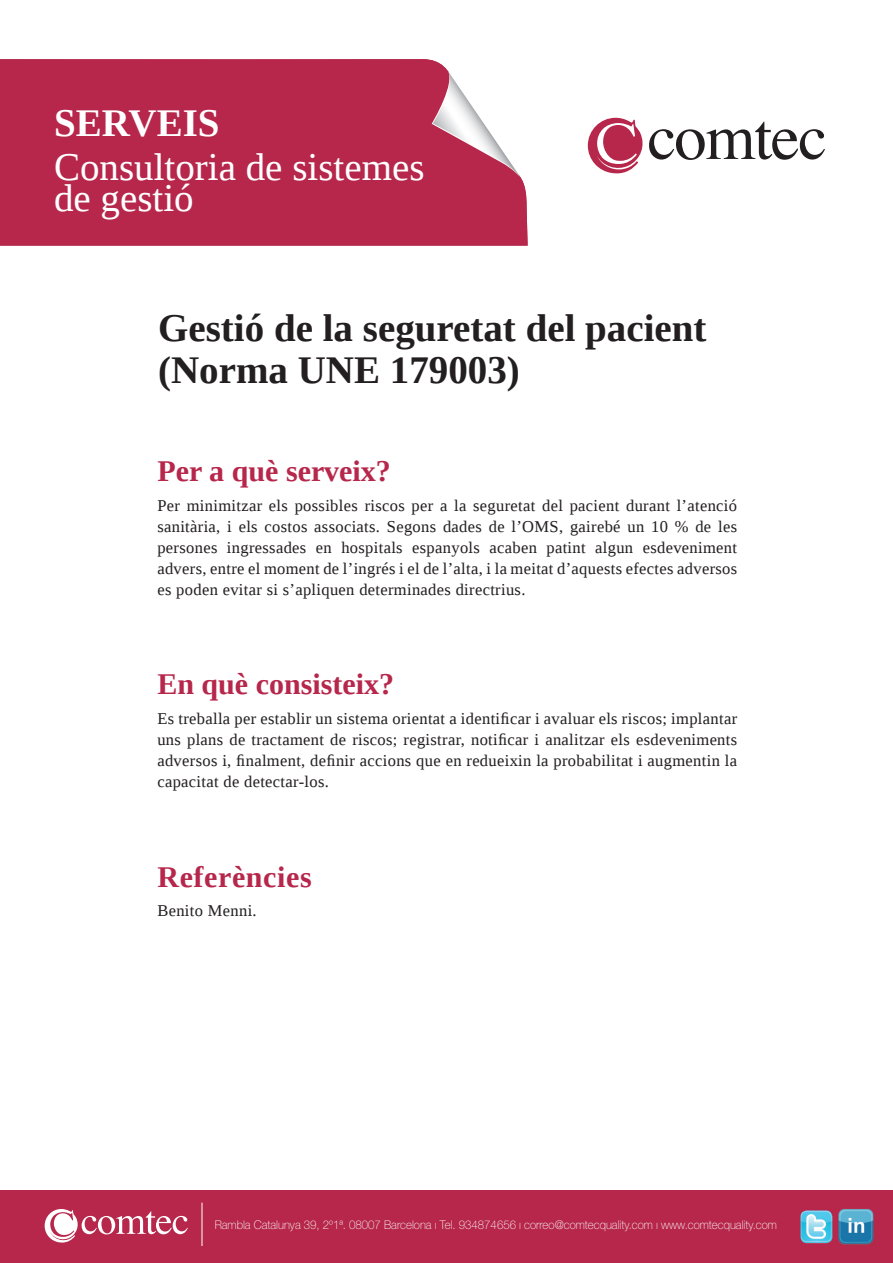
<style>
.page{position:relative;width:893px;height:1263px;background:#fff}
.page>*{position:absolute;margin:0;border:0;box-sizing:border-box;transform-origin:0 0}
.t1{font:700 39px/42px "Liberation Serif";color:#231f20}
.t2{font:39px/31.5px "Liberation Serif";color:#fff}
.t3{font:700 39px "Liberation Serif";color:#fff}
.t4{font:700 30px "Liberation Serif";color:#b6274b}
.t5{font:700 30px "Liberation Serif";letter-spacing:.02em;color:#b6274b}
.t6{font:16.5px/21px "Liberation Serif";letter-spacing:.02em;color:#231f20;text-align:justify}
.t7{font:100 12px "Helvetica Neue LT";color:#fff;scale:.95 1}
</style>
<div class="page">
<div style="left:0;top:59px;width:528px;height:187px;background:#b6274b"></div>
<svg style="left:432px;top:71px;width:89px;height:107px"></svg>
<svg style="left:588px;top:118px;width:237px;height:56px"></svg>
<div style="left:0;top:1191px;width:892px;height:72px;background:#b6274b"></div>
<img style="left:838px;top:1209px;width:36px;height:36px">
<img style="left:800px;top:1210px;width:32px;height:33px">
<svg style="left:45px;top:1209px;width:143px;height:34px"></svg>
<hr style="left:202px;top:1202px;width:1px;height:44px;background:#fff">
<h1 class="t3" style="left:54px;top:101px;width:167px">SERVEIS</h1>
<h1 class="t2" style="left:54px;top:151px;width:372px">Consultoria de sistemes de gestió</h1>
<h1 class="t1" style="left:158px;top:307px;width:550px">Gestió de la seguretat del pacient (Norma UNE 179003)</h1>
<h2 class="t4" style="left:157px;top:454px;width:235px">Per a què serveix?</h2>
<p class="t6" style="left:157px;top:494px;width:581px">Per minimitzar els possibles riscos per a la seguretat del pacient durant l’atenció sanitària, i els costos associats. Segons dades de l’OMS, gairebé un 10 % de les persones ingressades en hospitals espanyols acaben patint algun esdeveniment advers, entre el moment de l’ingrés i el de l’alta, i la meitat d’aquests efectes adversos es poden evitar si s’apliquen determinades directrius.</p>
<h2 class="t4" style="left:157px;top:668px;width:238px">En què consisteix?</h2>
<p class="t6" style="left:157px;top:708px;width:581px">Es treballa per establir un sistema orientat a identificar i avaluar els riscos; implantar uns plans de tractament de riscos; registrar, notificar i analitzar els esdeveniments adversos i, finalment, definir accions que en redueixin la probabilitat i augmentin la capacitat de detectar-los.</p>
<h2 class="t5" style="left:157px;top:860px;width:156px">Referències</h2>
<p class="t6" style="left:157px;top:900px;width:101px">Benito Menni.</p>
<p class="t7" style="left:215px;top:1218px;width:593px">Rambla Catalunya 39, 2º1ª. 08007 Barcelona ı Tel. 934874656 ı correo@comtecquality.com ı www.comtecquality.com</p>
</div>
